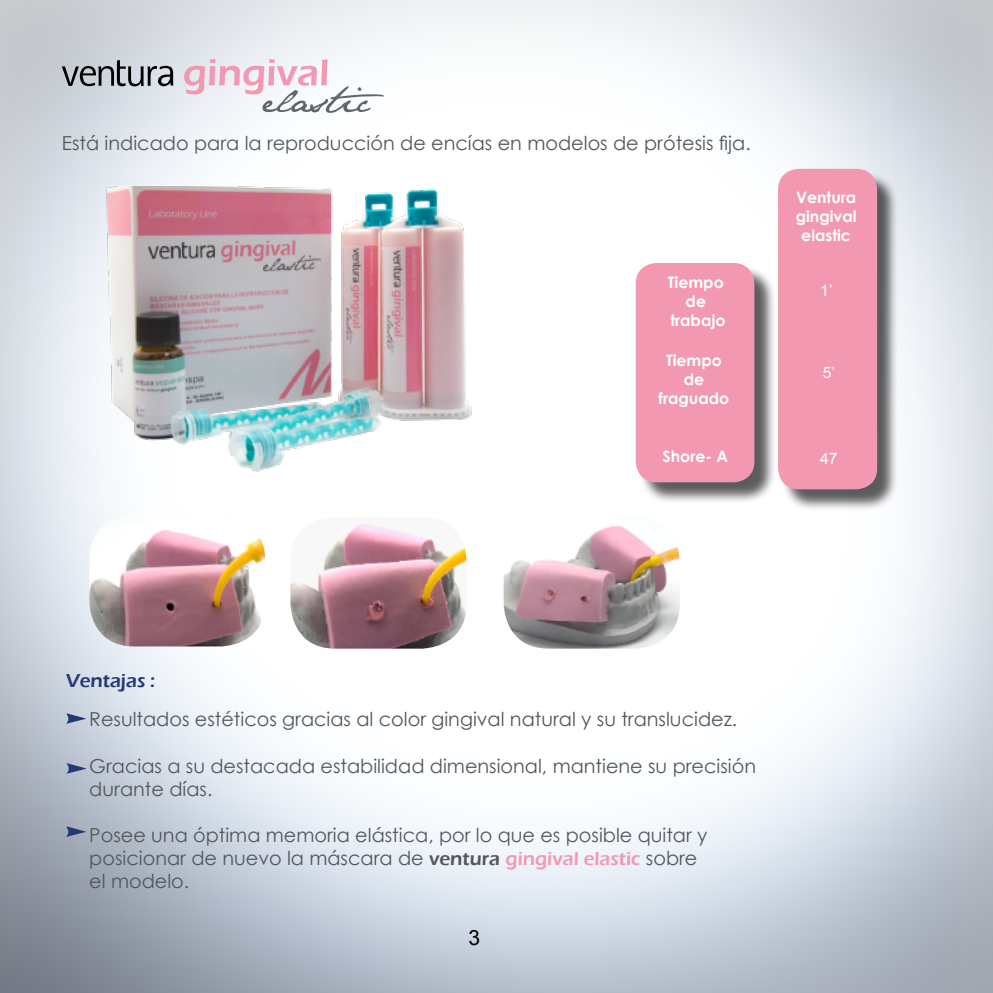
<style>
.page{position:relative;width:993px;height:993px;background:#fff}
.page>*{position:absolute;margin:0;border:0;box-sizing:border-box;transform-origin:0 0}
.t1{font:21px "Arial";color:#000}
.t2{font:19.25px/23.1px "Century Gothic";color:#53565a}
.t3{font:600 19.25px "Eras ITC";color:#233977}
.t4{font:700 15.75px/18.9px "Century Gothic";color:#fff;text-align:center}
.t5{font:15.75px "Arial";color:#fff}
.s1{font-family:"Eras ITC";font-weight:600}
.s2{font-family:"Eras ITC";font-weight:600;color:#f299b1}
</style>
<div class="page">
<img style="left:0;top:0;width:992px;height:992px">
<svg style="left:66px;top:713px;width:20px;height:10px"></svg>
<svg style="left:62px;top:60px;width:111px;height:26px"></svg>
<svg style="left:184px;top:59px;width:200px;height:54px"></svg>
<div style="left:638px;top:265px;width:138px;height:239px;background:#000;opacity:.64"></div>
<div style="left:635px;top:263px;width:119px;height:219px;background:#f299b1;border-radius:21px"></div>
<div style="left:780px;top:171px;width:118px;height:340px;background:#000;opacity:.64"></div>
<div style="left:777px;top:169px;width:99px;height:320px;background:#f299b1;border-radius:21px"></div>
<svg style="left:66px;top:762px;width:21px;height:11px"></svg>
<svg style="left:66px;top:825px;width:20px;height:11px"></svg>
<img style="left:98px;top:186px;width:460px;height:322px">
<img style="left:89px;top:514px;width:176px;height:132px">
<img style="left:290px;top:516px;width:176px;height:132px">
<img style="left:503px;top:516px;width:176px;height:132px">
<p class="t2" style="left:62px;top:131px;width:690px">Está indicado para la reproducción de encías en modelos de prótesis fija.</p>
<p class="t4" style="left:667px;top:272px;width:59px">Tiempo de trabajo</p>
<p class="t4" style="left:658px;top:350px;width:72px">Tiempo de fraguado</p>
<p class="t4" style="left:662px;top:446px;width:67px">Shore- A</p>
<p class="t4" style="left:795px;top:187px;width:62px">Ventura gingival elastic</p>
<p class="t5" style="left:820px;top:280px;width:14px">1’</p>
<p class="t5" style="left:822px;top:362px;width:14px">5’</p>
<p class="t5" style="left:820px;top:447px;width:19px">47</p>
<p class="t3" style="left:66px;top:669px;width:91px">Ventajas :</p>
<p class="t2" style="left:89px;top:707px;width:649px">Resultados estéticos gracias al color gingival natural y su translucidez.</p>
<p class="t2" style="left:89px;top:753px;width:668px">Gracias a su destacada estabilidad dimensional, mantiene su precisión durante días.</p>
<p class="t2" style="left:89px;top:822px;width:619px">Posee una óptima memoria elástica, por lo que es posible quitar y posicionar de nuevo la máscara de <span class="s1">ventura</span> <span class="s2">gingival elastic</span> sobre el modelo.</p>
<p class="t1" style="left:468px;top:923px;width:13px">3</p>
</div>
